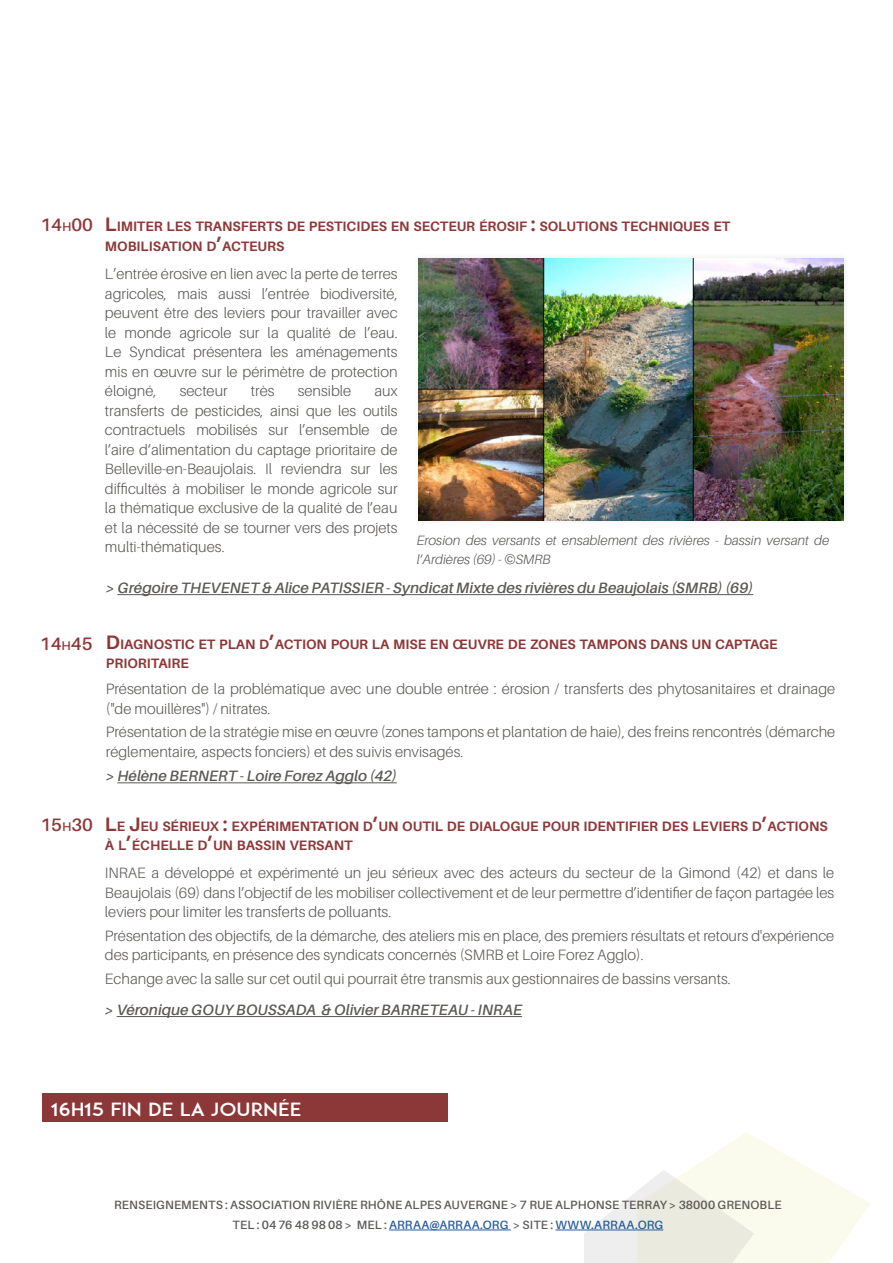
<style>
.page{position:relative;width:893px;height:1263px;background:#fff}
.page>*{position:absolute;margin:0;border:0;box-sizing:border-box;transform-origin:0 0}
.t1{font:18px "ADAM.CGPRO";color:#fff;scale:1.13 1}
.t2{font:300 15px/19.5px "Aileron";color:#5b5856;text-align:justify}
.t3{font:italic 600 15px "Aileron";color:#5b5856}
.t4{font:700 13.65px/19.5px "Aileron";color:#8d3838}
.t5{font:italic 300 13.5px/19.5px "Aileron";color:#5b5856}
.t6{font:600 12px/19.5px "Aileron";letter-spacing:.01em;color:#5b5856;text-align:center}
.s1{font-weight:600;font-size:18px}
.s2{font-weight:600;font-size:12.6px}
.s3{font-size:19.5px}
.s4{color:#275b9b}
</style>
<div class="page">
<svg style="left:584px;top:1132px;width:287px;height:131px"></svg>
<hr style="left:389px;top:1230px;width:122px;height:1px;background:#275b9b">
<hr style="left:555px;top:1230px;width:108px;height:1px;background:#275b9b">
<hr style="left:117px;top:1016px;width:405px;height:1px;background:#5b5856">
<hr style="left:117px;top:594px;width:636px;height:1px;background:#5b5856">
<hr style="left:117px;top:782px;width:280px;height:1px;background:#5b5856">
<div style="left:413px;top:253px;width:436px;height:273px;background:#2a2522;opacity:.1"></div>
<img style="left:419px;top:259px;width:425px;height:262px">
<div style="left:43px;top:1093px;width:405px;height:28px;background:#8d3838"></div>
<p class="t4" style="left:105px;top:217px;width:627px;text-indent:-65px"><span class="s1">14</span><span class="s2">h</span><span class="s1">00</span> <span class="s3">L</span>IMITER LES TRANSFERTS DE PESTICIDES EN SECTEUR ÉROSIF <span class="s3">:</span> SOLUTIONS TECHNIQUES ET<br>MOBILISATION D<span class="s3">’</span>ACTEURS</p>
<p class="t2" style="left:105px;top:264px;width:294px">L’entrée érosive en lien avec la perte de terres agricoles, mais aussi l’entrée biodiversité, peuvent être des leviers pour travailler avec le monde agricole sur la qualité de l’eau.<br>Le Syndicat présentera les aménagements mis en œuvre sur le périmètre de protection éloigné,</p>
<p class="t2" style="left:180px;top:381px;width:49px">secteur</p>
<p class="t2" style="left:251px;top:381px;width:25px">très</p>
<p class="t2" style="left:298px;top:381px;width:55px">sensible</p>
<p class="t2" style="left:105px;top:381px;width:294px;text-indent:269px">aux transferts de pesticides, ainsi que les outils contractuels mobilisés sur l’ensemble de l’aire d’alimentation du captage prioritaire de Belleville-en-Beaujolais. Il reviendra sur les difficultés à mobiliser le monde agricole sur la thématique exclusive de la qualité de l’eau et la nécessité de se tourner vers des projets multi-thématiques.</p>
<p class="t5" style="left:417px;top:531px;width:414px">Erosion des versants et ensablement des rivières - bassin versant de l’Ardières (69) - ©SMRB</p>
<p class="t3" style="left:106px;top:580px;width:649px">&gt; Grégoire THEVENET &amp; Alice PATISSIER - Syndicat Mixte des rivières du Beaujolais (SMRB) (69)</p>
<p class="t4" style="left:106px;top:634px;width:673px;text-indent:-66px"><span class="s1">14</span><span class="s2">h</span><span class="s1">45</span> <span class="s3">D</span>IAGNOSTIC ET PLAN D<span class="s3">’</span>ACTION POUR LA MISE EN ŒUVRE DE ZONES TAMPONS DANS UN CAPTAGE<br>PRIORITAIRE</p>
<p class="t2" style="left:106px;top:679px;width:731px">Présentation de la problématique avec une double entrée : érosion / transferts des phytosanitaires et drainage ("de mouillères") / nitrates.</p>
<p class="t2" style="left:106px;top:722px;width:731px">Présentation de la stratégie mise en œuvre (zones tampons et plantation de haie), des freins rencontrés (démarche réglementaire, aspects fonciers) et des suivis envisagés.</p>
<p class="t3" style="left:106px;top:768px;width:293px">&gt; Hélène BERNERT - Loire Forez Agglo (42)</p>
<p class="t4" style="left:105px;top:816px;width:724px;text-indent:-65px"><span class="s1">15</span><span class="s2">h</span><span class="s1">30</span> <span class="s3">L</span>E <span class="s3">J</span>EU SÉRIEUX <span class="s3">:</span> EXPÉRIMENTATION D<span class="s3">’</span>UN OUTIL DE DIALOGUE POUR IDENTIFIER DES LEVIERS D<span class="s3">’</span>ACTIONS<br>À L<span class="s3">’</span>ÉCHELLE D<span class="s3">’</span>UN BASSIN VERSANT</p>
<p class="t2" style="left:105px;top:863px;width:731px">INRAE a développé et expérimenté un jeu sérieux avec des acteurs du secteur de la Gimond (42) et dans le Beaujolais (69) dans l’objectif de les mobiliser collectivement et de leur permettre d’identifier de façon partagée les leviers pour limiter les transferts de polluants.</p>
<p class="t2" style="left:105px;top:926px;width:731px">Présentation des objectifs, de la démarche, des ateliers mis en place, des premiers résultats et retours d'expérience des participants, en présence des syndicats concernés (SMRB et Loire Forez Agglo).</p>
<p class="t2" style="left:105px;top:969px;width:627px">Echange avec la salle sur cet outil qui pourrait être transmis aux gestionnaires de bassins versants.</p>
<p class="t3" style="left:105px;top:1001px;width:419px">&gt; Véronique GOUY BOUSSADA &amp; Olivier BARRETEAU - INRAE</p>
<p class="t1" style="left:51px;top:1098px;width:223px">16H15 FIN DE LA JOURNÉE</p>
<p class="t6" style="left:114px;top:1195px;width:669px">RENSEIGNEMENTS : ASSOCIATION RIVIÈRE RHÔNE ALPES AUVERGNE &gt; 7 RUE ALPHONSE TERRAY &gt; 38000 GRENOBLE<br>TEL : 04 76 48 98 08 &gt; MEL : <span class="s4">ARRAA@ARRAA.ORG</span> &gt; SITE : <span class="s4">WWW.ARRAA.ORG</span></p>
</div>
